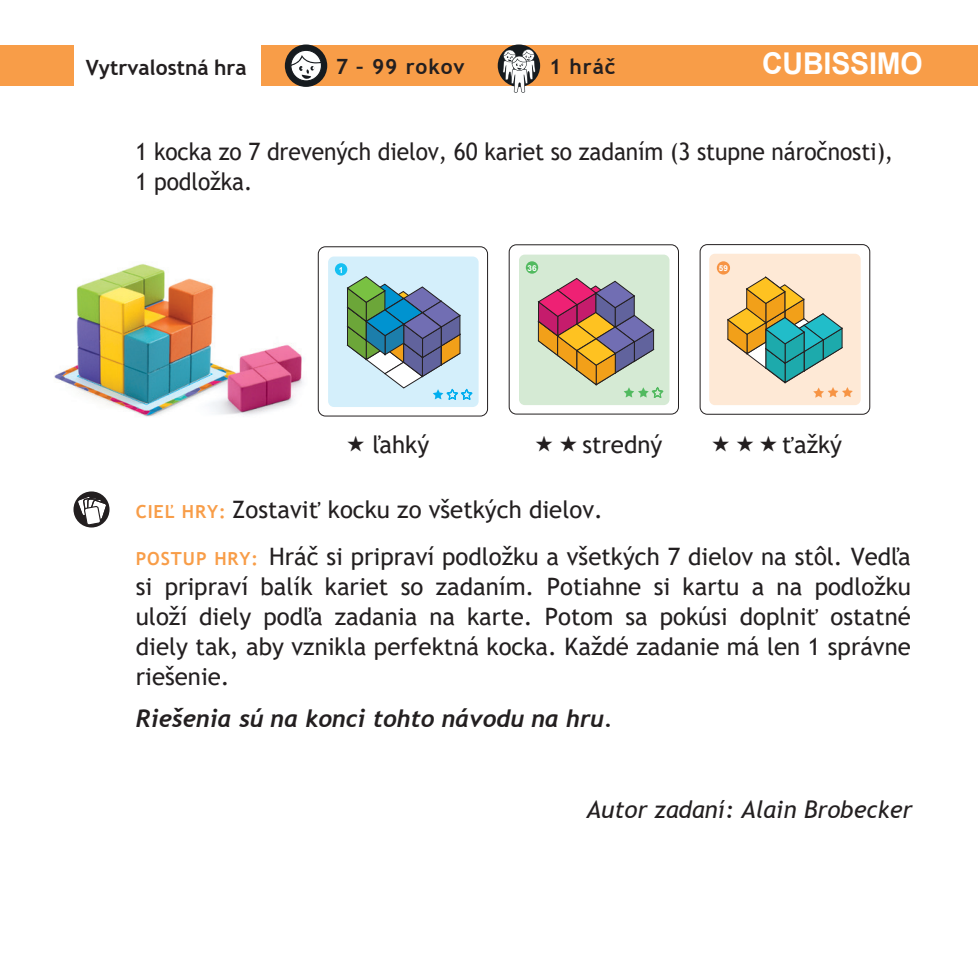
<style>
.page{position:relative;width:978px;height:974px;background:#fff}
.page>*{position:absolute;margin:0;border:0;box-sizing:border-box;transform-origin:0 0}
.t1{font:700 30px "Arial";letter-spacing:-.005em;color:#fff;scale:.95 1}
.t2{font:24px/30px "Trebuchet MS";color:#231f20}
.t3{font:24px/30px "Trebuchet MS";color:#231f20;scale:.95 1}
.t4{font:italic 700 24px "Trebuchet";color:#231f20}
.t5{font:italic 24px "Trebuchet MS";color:#231f20}
.t6{font:700 21px "Trebuchet MS";color:#231f20}
.t7{font:700 8.4px "Arial";color:#fff}
.t8{font:700 8.1px "Arial";color:#fff}
.s1{font-weight:700;font-size:18px;color:#f89d48}
</style>
<div class="page">
<div style="left:0;top:45px;width:73px;height:41px;background:#f89d48"></div>
<hr style="left:977px;top:45px;width:1px;height:41px;background:#2064b1">
<div style="left:261px;top:45px;width:716px;height:41px;background:#f89d48"></div>
<div style="left:328px;top:256px;width:150px;height:151px;background:#d4effb;border-radius:6px"></div>
<div style="left:318px;top:246px;width:170px;height:170px;border:1px solid #231f20;border-radius:7px"></div>
<div style="left:335px;top:263px;width:12px;height:12px;background:#15c0f2;border-radius:50%"></div>
<svg style="left:347px;top:276px;width:126px;height:124px"></svg>
<img style="left:54px;top:264px;width:250px;height:153px">
<div style="left:519px;top:254px;width:150px;height:151px;background:#d5ead4;border-radius:6px"></div>
<svg style="left:538px;top:278px;width:126px;height:120px"></svg>
<div style="left:508px;top:244px;width:171px;height:170px;border:1px solid #231f20;border-radius:7px"></div>
<div style="left:526px;top:261px;width:12px;height:13px;background:#51ba5f;border-radius:50%"></div>
<div style="left:709px;top:254px;width:151px;height:151px;background:#fee9d6;border-radius:6px"></div>
<div style="left:716px;top:261px;width:14px;height:13px;background:#f79444;border-radius:50%"></div>
<svg style="left:727px;top:277px;width:125px;height:120px"></svg>
<div style="left:699px;top:244px;width:171px;height:171px;border:1px solid #231f20;border-radius:7px"></div>
<div style="left:285px;top:44px;width:42px;height:43px;background:#161b1f;border-radius:50%"></div>
<svg style="left:290px;top:50px;width:32px;height:31px"></svg>
<svg style="left:497px;top:44px;width:43px;height:43px"></svg>
<svg style="left:502px;top:49px;width:33px;height:44px"></svg>
<svg style="left:73px;top:491px;width:36px;height:36px"></svg>
<svg style="left:76px;top:494px;width:32px;height:32px"></svg>
<p class="t6" style="left:86px;top:54px;width:162px">Vytrvalostná hra</p>
<p class="t6" style="left:336px;top:54px;width:130px">7 – 99 rokov</p>
<p class="t6" style="left:549px;top:54px;width:68px">1 hráč</p>
<p class="t1" style="left:762px;top:43px;width:171px">CUBISSIMO</p>
<p class="t3" style="left:135px;top:136px;width:799px">1 kocka zo 7 drevených dielov, 60 kariet so zadaním (3 stupne náročnosti),<br>1 podložka.</p>
<p class="t7" style="left:339px;top:264px;width:6px">1</p>
<p class="t8" style="left:527px;top:262px;width:11px">36</p>
<p class="t8" style="left:719px;top:263px;width:11px">59</p>
<p class="t2" style="left:372px;top:429px;width:58px">ľahký</p>
<p class="t2" style="left:582px;top:429px;width:81px">stredný</p>
<p class="t2" style="left:782px;top:429px;width:61px">ťažký</p>
<p class="t2" style="left:136px;top:485px;width:776px;line-height:47.4px"><span class="s1">CIEĽ HRY:</span> Zostaviť kocku zo všetkých dielov.<br><span class="s1">POSTUP HRY:</span> Hráč si pripraví podložku a všetkých 7 dielov na stôl. Vedľa</p>
<p class="t2" style="left:136px;top:571px;width:776px;text-align:justify">si pripraví balík kariet so zadaním. Potiahne si kartu a na podložku uloží diely podľa zadania na karte. Potom sa pokúsi doplniť ostatné diely tak, aby vznikla perfektná kocka. Každé zadanie má len 1 správne riešenie.</p>
<p class="t4" style="left:136px;top:703px;width:478px">Riešenia sú na konci tohto návodu na hru.</p>
<p class="t5" style="left:586px;top:794px;width:328px">Autor zadaní: Alain Brobecker</p>
</div>
